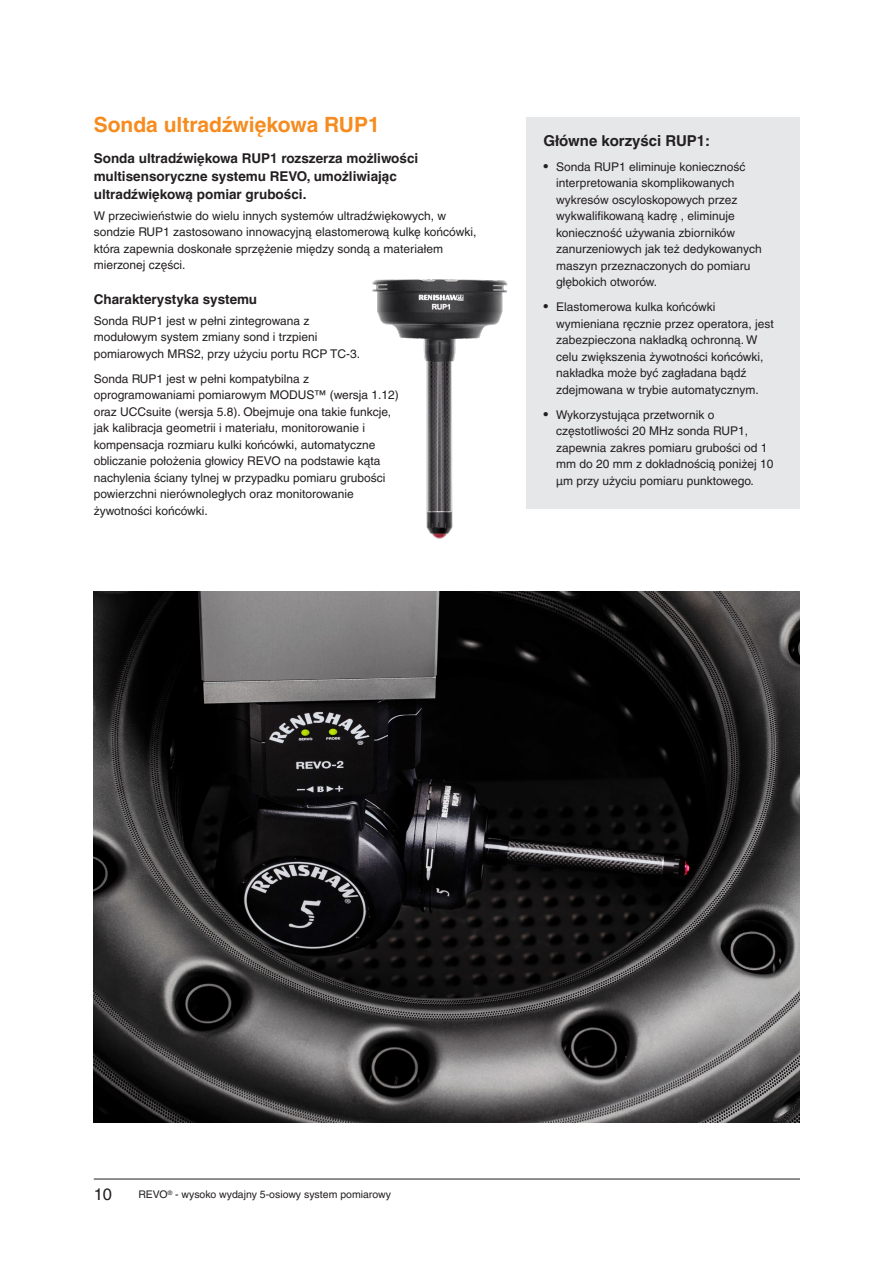
<style>
.page{position:relative;width:893px;height:1263px;background:#fff}
.page>*{position:absolute;margin:0;border:0;box-sizing:border-box;transform-origin:0 0}
.Body_Text_9pt{font:700 21px "Helvetica LT Pro";color:#f68c1f}
.t1{font:16.5px "Helvetica LT Pro";color:#231f20}
.Subheading_14pt_Bold{font:700 15px "Helvetica LT Pro";color:#231f20}
.Body_Text_9pt_Bold{font:700 13.5px/18px "Helvetica LT Pro";color:#231f20}
.Body_Text_9pt-2{font:700 13.5px "Helvetica LT Pro";color:#231f20}
.Diagram_caption_text{font:12px/16.5px "Helvetica LT Pro";color:#231f20}
.Body_Text_9pt-3{font:12px/16.5px "Helvetica LT Pro";color:#231f20}
.Body_Text_9pt_Bold-2{font:12px/16.5px "Helvetica LT Pro";color:#231f20}
.t2{font:10.5px "Helvetica LT Pro";color:#231f20}
.s1{font-size:13.5px}
</style>
<div class="page">
<img style="left:94px;top:592px;width:706px;height:531px">
<hr style="left:94px;top:1179px;width:706px;height:1px;background:#231f20">
<div style="left:526px;top:117px;width:274px;height:391px;background:#e6e7e9"></div>
<img style="left:372px;top:279px;width:136px;height:260px">
<p class="Body_Text_9pt" style="left:94px;top:112px;width:288px">Sonda ultradźwiękowa RUP1</p>
<p class="Body_Text_9pt_Bold" style="left:94px;top:149px;width:326px">Sonda ultradźwiękowa RUP1 rozszerza możliwości multisensoryczne systemu REVO, umożliwiając ultradźwiękową pomiar grubości.</p>
<p class="Body_Text_9pt-3" style="left:94px;top:207px;width:384px">W przeciwieństwie do wielu innych systemów ultradźwiękowych, w sondzie RUP1 zastosowano innowacyjną elastomerową kulkę końcówki, która zapewnia doskonałe sprzężenie między sondą a materiałem mierzonej części.</p>
<p class="Body_Text_9pt-2" style="left:94px;top:291px;width:165px">Charakterystyka systemu</p>
<p class="Body_Text_9pt_Bold-2" style="left:94px;top:312px;width:268px">Sonda RUP1 jest w pełni zintegrowana z modułowym system zmiany sond i trzpieni pomiarowych MRS2, przy użyciu portu RCP TC-3.</p>
<p class="Diagram_caption_text" style="left:94px;top:370px;width:307px">Sonda RUP1 jest w pełni kompatybilna z oprogramowaniami pomiarowym MODUS™ (wersja 1.12) oraz UCCsuite (wersja 5.8). Obejmuje ona takie funkcje, jak kalibracja geometrii i materiału, monitorowanie i kompensacja rozmiaru kulki końcówki, automatyczne obliczanie położenia głowicy REVO na podstawie kąta nachylenia ściany tylnej w przypadku pomiaru grubości powierzchni nierównoległych oraz monitorowanie żywotności końcówki.</p>
<p class="Subheading_14pt_Bold" style="left:543px;top:131px;width:168px">Główne korzyści RUP1:</p>
<p class="Diagram_caption_text" style="left:556px;top:158px;width:207px;text-indent:-13px"><span class="s1">•</span> Sonda RUP1 eliminuje konieczność interpretowania skomplikowanych wykresów oscyloskopowych przez wykwalifikowaną kadrę , eliminuje konieczność używania zbiorników zanurzeniowych jak też dedykowanych maszyn przeznaczonych do pomiaru głębokich otworów.</p>
<p class="Diagram_caption_text" style="left:556px;top:299px;width:219px;text-indent:-13px"><span class="s1">•</span> Elastomerowa kulka końcówki wymieniana ręcznie przez operatora, jest zabezpieczona nakładką ochronną. W celu zwiększenia żywotności końcówki, nakładka może być zagładana bądź zdejmowana w trybie automatycznym.</p>
<p class="Diagram_caption_text" style="left:556px;top:406px;width:219px;text-indent:-13px"><span class="s1">•</span> Wykorzystująca przetwornik o częstotliwości 20 MHz sonda RUP1, zapewnia zakres pomiaru grubości od 1 mm do 20 mm z dokładnością poniżej 10 μm przy użyciu pomiaru punktowego.</p>
<h2 class="t1" style="left:94px;top:1185px;width:20px">10</h2>
<p class="t2" style="left:138px;top:1188px;width:254px">REVO<sup>®</sup> - wysoko wydajny 5-osiowy system pomiarowy</p>
</div>
